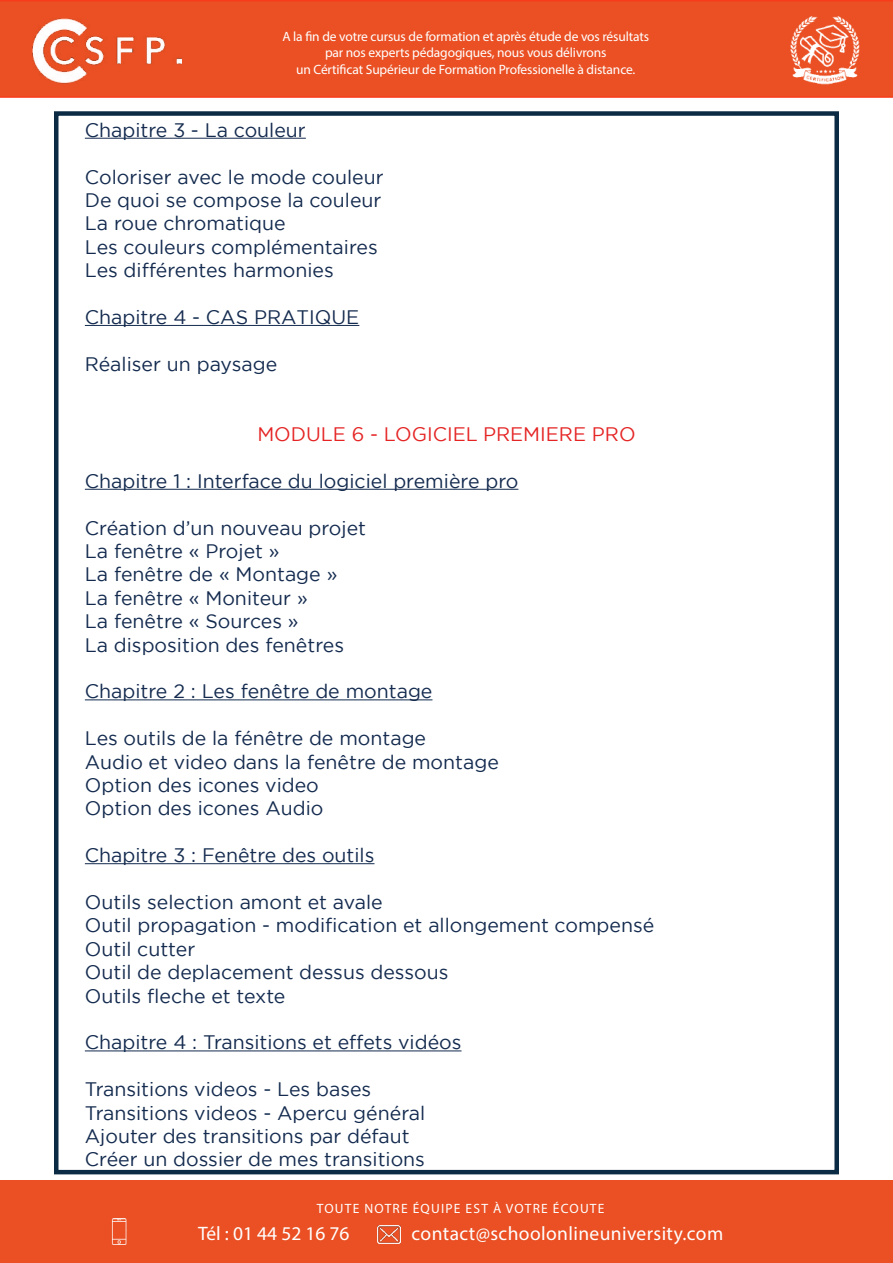
<style>
.page{position:relative;width:893px;height:1263px;background:#fff}
.page>*{position:absolute;margin:0;border:0;box-sizing:border-box;transform-origin:0 0}
.t1{font:19.5px/23.4px "Gotham";color:#142b4f}
.t2{font:19.5px "Myriad Pro";letter-spacing:.02em;color:#fff}
.t3{font:19.5px "Gotham";color:#e52424}
.t4{font:19.5px "Myriad Pro";color:#fff}
.t5{font:13.5px/16.5px "Myriad Pro";letter-spacing:-.01em;color:#fff;text-align:center}
.t6{font:13.5px "Myriad Pro";letter-spacing:.09em;color:#fff}
</style>
<div class="page">
<div style="left:0;top:0;width:893px;height:98px;background:#ea5023"></div>
<img style="left:771px;top:14px;width:92px;height:74px">
<img style="left:33px;top:18px;width:148px;height:66px">
<div style="left:0;top:1181px;width:893px;height:82px;background:#ea5023"></div>
<img style="left:377px;top:1225px;width:24px;height:18px">
<img style="left:111px;top:1219px;width:16px;height:25px">
<hr style="left:85px;top:138px;width:221px;height:1px;background:#142b4f">
<hr style="left:85px;top:325px;width:274px;height:1px;background:#142b4f">
<hr style="left:85px;top:489px;width:433px;height:1px;background:#142b4f">
<hr style="left:85px;top:699px;width:347px;height:1px;background:#142b4f">
<hr style="left:85px;top:863px;width:289px;height:1px;background:#142b4f">
<hr style="left:85px;top:1050px;width:376px;height:1px;background:#142b4f">
<div style="left:54px;top:111px;width:785px;height:1063px;border:4px solid #0b2b45"></div>
<p class="t5" style="left:282px;top:28px;width:368px">A la fin de votre cursus de formation et après étude de vos résultats par nos experts pédagogiques, nous vous délivrons<br>un Cértificat Supérieur de Formation Professionelle à distance.</p>
<p class="t1" style="left:85px;top:118px;width:222px">Chapitre 3 - La couleur</p>
<p class="t1" style="left:85px;top:165px;width:300px">Coloriser avec le mode couleur<br>De quoi se compose la couleur<br>La roue chromatique<br>Les couleurs complémentaires<br>Les différentes harmonies</p>
<p class="t1" style="left:85px;top:305px;width:276px">Chapitre 4 - CAS PRATIQUE</p>
<p class="t1" style="left:85px;top:352px;width:194px">Réaliser un paysage</p>
<p class="t3" style="left:257px;top:422px;width:380px">MODULE 6 - LOGICIEL PREMIERE PRO</p>
<p class="t1" style="left:85px;top:469px;width:435px">Chapitre 1 : Interface du logiciel première pro</p>
<p class="t1" style="left:85px;top:516px;width:283px">Création d’un nouveau projet<br>La fenêtre « Projet »<br>La fenêtre de « Montage »<br>La fenêtre « Moniteur »<br>La fenêtre « Sources »<br>La disposition des fenêtres</p>
<p class="t1" style="left:85px;top:679px;width:349px">Chapitre 2 : Les fenêtre de montage</p>
<p class="t1" style="left:85px;top:726px;width:415px">Les outils de la fénêtre de montage<br>Audio et video dans la fenêtre de montage<br>Option des icones video<br>Option des icones Audio</p>
<p class="t1" style="left:85px;top:843px;width:291px">Chapitre 3 : Fenêtre des outils</p>
<p class="t1" style="left:85px;top:890px;width:571px">Outils selection amont et avale<br>Outil propagation - modification et allongement compensé<br>Outil cutter<br>Outil de deplacement dessus dessous<br>Outils fleche et texte</p>
<p class="t1" style="left:85px;top:1030px;width:378px">Chapitre 4 : Transitions et effets vidéos</p>
<p class="t1" style="left:85px;top:1077px;width:342px">Transitions videos - Les bases Transitions videos - Apercu général Ajouter des transitions par défaut Créer un dossier de mes transitions</p>
<p class="t6" style="left:317px;top:1200px;width:289px">TOUTE NOTRE ÉQUIPE EST À VOTRE ÉCOUTE</p>
<p class="t4" style="left:198px;top:1221px;width:153px">Tél : 01 44 52 16 76</p>
<p class="t2" style="left:412px;top:1221px;width:313px">contact@schoolonlineuniversity.com</p>
</div>
